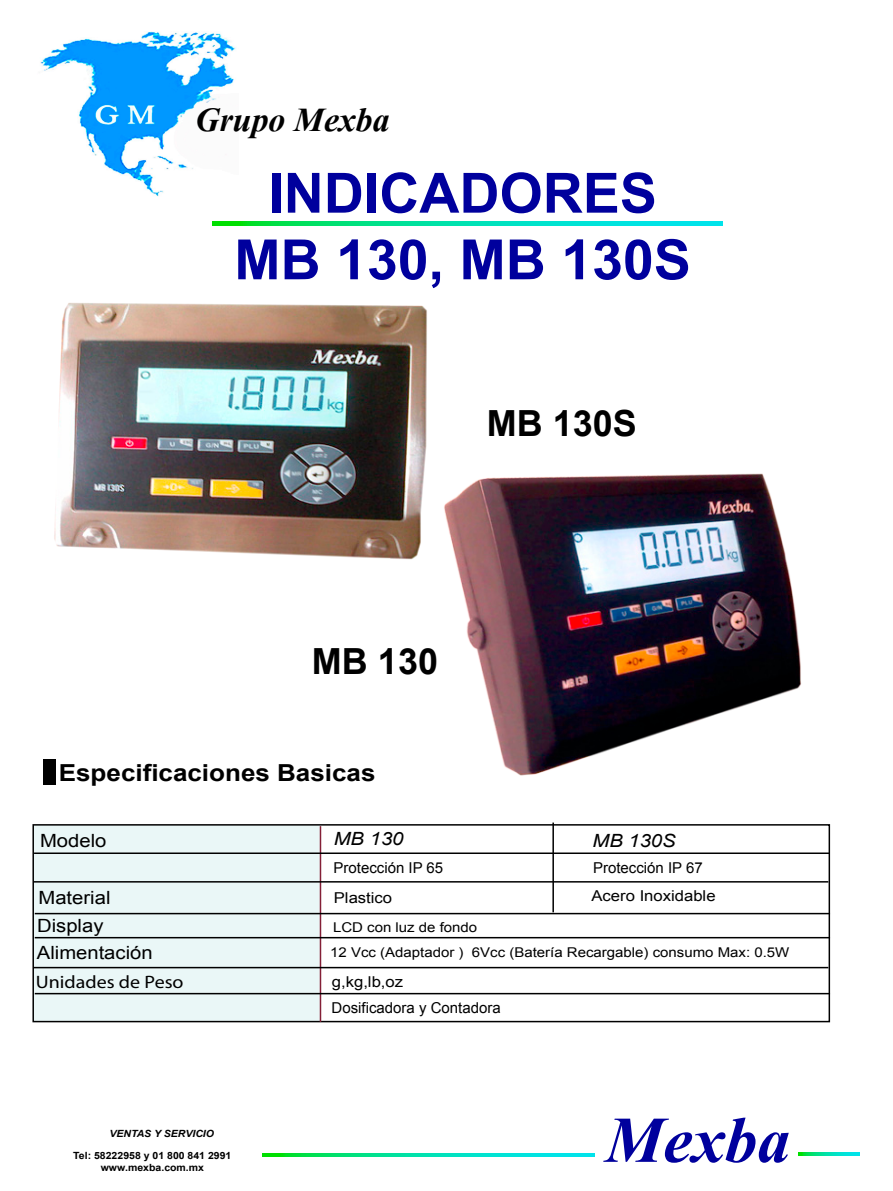
<style>
.page{position:relative;width:893px;height:1191px;background:#fff}
.page>*{position:absolute;margin:0;border:0;box-sizing:border-box;transform-origin:0 0}
.t1{font:700 81px "Vijaya";color:#00009d}
.t2{font:700 55.5px/66.6px "Arial";color:#00009d;text-align:center}
.t3{font:700 42px "Vijaya";color:#000}
.t4{font:700 36px "Arial";color:#000}
.t5{font:700 23.4px "Arial";color:#000;scale:1.11 1}
.t6{font:18.15px/27.6px "Arial";color:#000;scale:1.11 1}
.t7{font:italic 18.15px "Arial";color:#000;scale:1.11 1}
.t8{font:18px "Myriad Pro";color:#000;scale:1.11 1}
.t9{font:15px "Arial";color:#000}
.t10{font:15px "Arial";color:#000;scale:1.11 1}
.t11{font:13.5px "Arial";color:#000;scale:1.11 1}
.t12{font:700 9.9px/11.9px "Arial";color:#000;text-align:center;scale:1.06 1}
.t13{font:italic 700 9.9px "Arial";color:#000;scale:1.06 1}
</style>
<div class="page">
<img style="left:40px;top:31px;width:196px;height:165px">
<div style="left:43px;top:759px;width:13px;height:25px;background:#000"></div>
<svg style="left:212px;top:221px;width:511px;height:5px;background:#00e19f"></svg>
<svg style="left:262px;top:1154px;width:332px;height:2px"></svg>
<svg style="left:798px;top:1152px;width:62px;height:3px"></svg>
<div style="left:33px;top:825px;width:287px;height:196px;background:#eaf7f7"></div>
<div style="left:32px;top:824px;width:798px;height:198px;border:2px solid #000"></div>
<hr style="left:320px;top:826px;width:1px;height:196px;background:#841f37">
<hr style="left:34px;top:852px;width:795px;height:2px;background:#000">
<hr style="left:552px;top:822px;width:2px;height:90px;background:#000">
<hr style="left:35px;top:913px;width:795px;height:1px;background:#000">
<hr style="left:33px;top:881px;width:795px;height:1px;background:#000">
<hr style="left:35px;top:937px;width:795px;height:1px;background:#000">
<hr style="left:33px;top:966px;width:795px;height:2px;background:#000">
<hr style="left:35px;top:993px;width:795px;height:1px;background:#000">
<img style="left:54px;top:303px;width:373px;height:257px">
<img style="left:444px;top:473px;width:357px;height:303px">
<h3 class="t3" style="left:195px;top:86px;width:196px">Grupo Mexba</h3>
<h2 class="t2" style="left:234px;top:161px;width:458px">INDICADORES<br>MB 130, MB 130S</h2>
<h3 class="t4" style="left:487px;top:399px;width:152px">MB 130S</h3>
<h3 class="t4" style="left:312px;top:638px;width:128px">MB 130</h3>
<h3 class="t5" style="left:59px;top:757px;width:287px">Especificaciones Basicas</h3>
<h3 class="t6" style="left:40px;top:826px;width:61px">Modelo</h3>
<h3 class="t7" style="left:334px;top:826px;width:64px">MB 130</h3>
<h3 class="t7" style="left:592px;top:829px;width:76px">MB 130S</h3>
<h3 class="t6" style="left:37px;top:883px;width:106px">Material<br>Display<br>Alimentación</h3>
<h3 class="t8" style="left:36px;top:971px;width:135px">Unidades de Peso</h3>
<p class="t13" style="left:109px;top:1126px;width:100px">VENTAS Y SERVICIO</p>
<p class="t12" style="left:73px;top:1150px;width:151px">Tel: 58222958 y 01 800 841 2991 www.mexba.com.mx</p>
<p class="t9" style="left:333px;top:858px;width:111px">Protección IP 65</p>
<p class="t9" style="left:593px;top:858px;width:111px">Protección IP 67</p>
<p class="t10" style="left:334px;top:887px;width:54px">Plastico</p>
<p class="t10" style="left:591px;top:885px;width:113px">Acero Inoxidable</p>
<p class="t11" style="left:333px;top:918px;width:131px">LCD con luz de fondo</p>
<p class="t11" style="left:330px;top:943px;width:415px">12 Vcc (Adaptador ) 6Vcc (Batería Recargable) consumo Max: 0.5W</p>
<p class="t10" style="left:332px;top:971px;width:66px">g,kg,lb,oz</p>
<p class="t9" style="left:332px;top:998px;width:171px">Dosificadora y Contadora</p>
<h1 class="t1" style="left:605px;top:1076px;width:186px">Mexba</h1>
</div>
